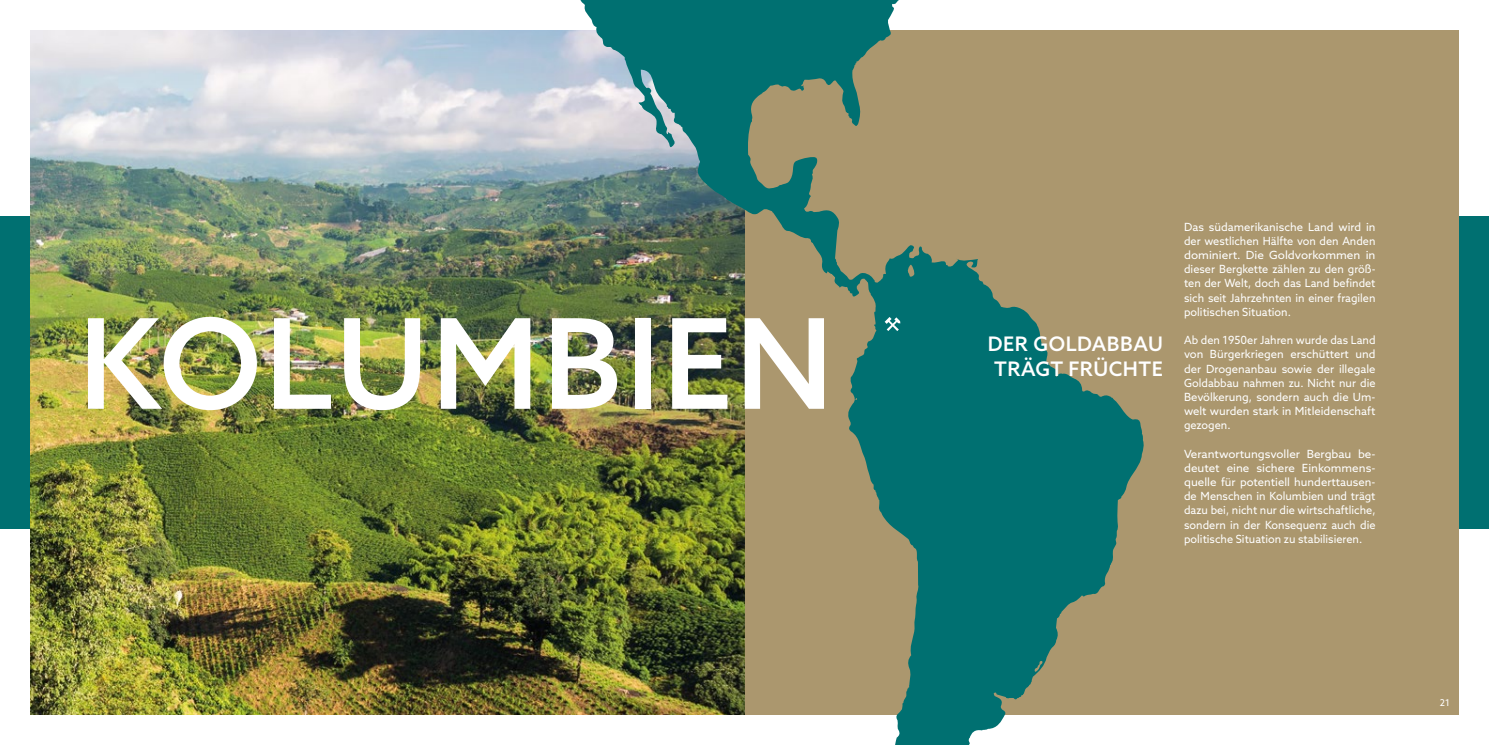
<style>
.page{position:relative;width:1489px;height:745px;background:#fff}
.page>*{position:absolute;margin:0;border:0;box-sizing:border-box;transform-origin:0 0}
.t1{font:500 125px "Azo Sans";letter-spacing:.025em;color:#fff}
.Fließtext_Deutsch{font:500 20px/25px "Azo Sans";letter-spacing:.025em;color:#fff;text-align:center}
.Fließtext_Deutsch-2{font:11.25px/14.1px "Azo Sans";color:#fff;text-align:justify}
.Fließtext_Deutsch-3{font:9.38px "Azo Sans";color:#fff}
</style>
<div class="page">
<div style="left:0;top:216px;width:1488px;height:312px;background:#007071"></div>
<div style="left:744px;top:30px;width:714px;height:684px;background:#ab976e"></div>
<img style="left:30px;top:30px;width:267px;height:684px">
<img style="left:297px;top:0;width:973px;height:744px">
<svg style="left:884px;top:317px;width:16px;height:14px"></svg>
<p class="t1" style="left:79px;top:281px;width:756px">KOLUMBIEN</p>
<p class="Fließtext_Deutsch" style="left:987px;top:331px;width:176px">DER GOLDABBAU<br>TRÄGT FRÜCHTE</p>
<p class="Fließtext_Deutsch-2" style="left:1183px;top:219px;width:193px">Das südamerikanische Land wird in der westlichen Hälfte von den Anden dominiert. Die Goldvorkommen in dieser Bergkette zählen zu den größ&shy;ten der Welt, doch das Land befindet sich seit Jahrzehnten in einer fragilen politischen Situation.</p>
<p class="Fließtext_Deutsch-2" style="left:1183px;top:332px;width:193px">Ab den 1950er Jahren wurde das Land von Bürgerkriegen erschüttert und der Drogenanbau sowie der illegale Goldabbau nahmen zu. Nicht nur die Bevölkerung, sondern auch die Um&shy;welt wurden stark in Mitleidenschaft gezogen.</p>
<p class="Fließtext_Deutsch-2" style="left:1183px;top:446px;width:193px">Verantwortungsvoller Bergbau be&shy;deutet eine sichere Einkommens&shy;quelle für potentiell hunderttausen&shy;de Menschen in Kolumbien und trägt dazu bei, nicht nur die wirtschaftliche, sondern in der Konsequenz auch die politische Situation zu stabilisieren.</p>
<p class="Fließtext_Deutsch-3" style="left:1439px;top:696px;width:12px">21</p>
</div>
